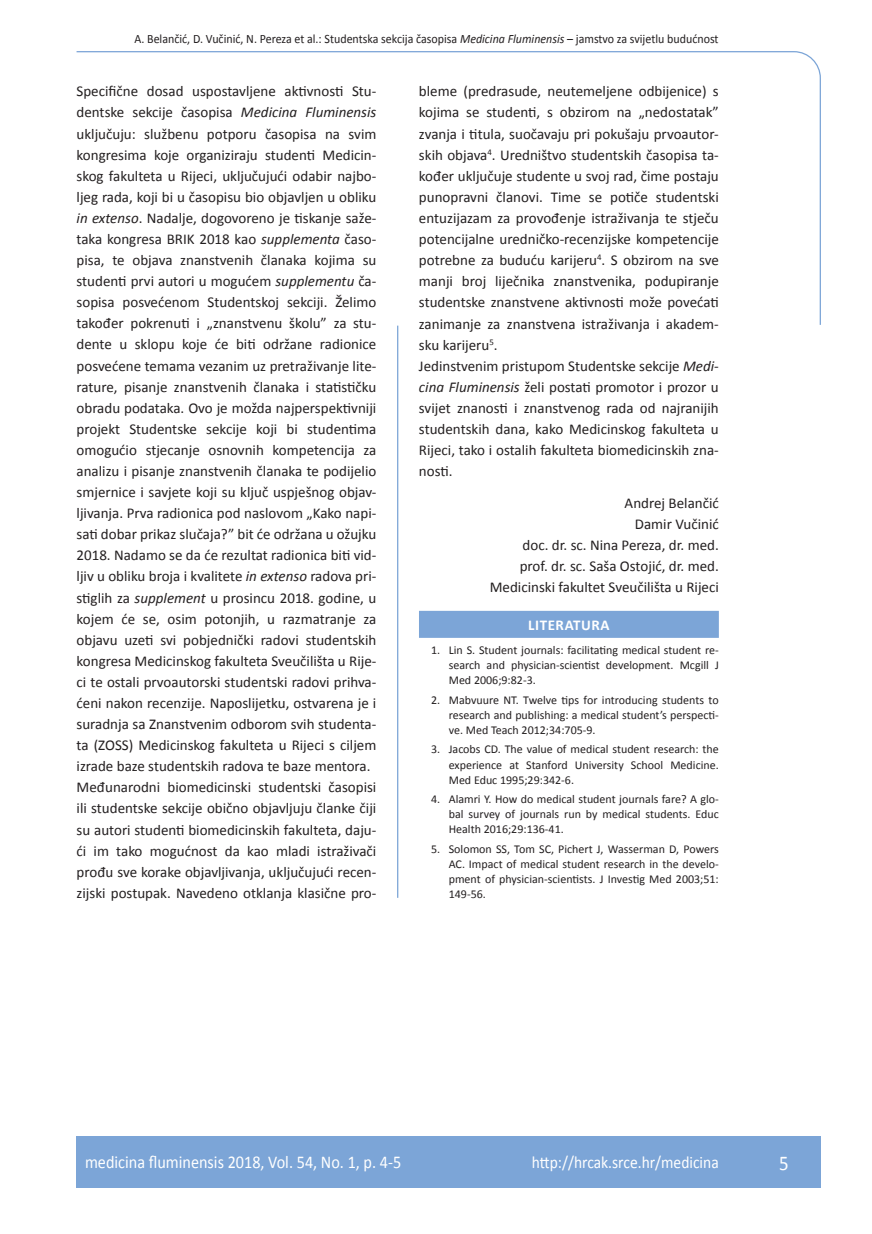
<style>
.page{position:relative;width:872px;height:1234px;background:#fff}
.page>*{position:absolute;margin:0;border:0;box-sizing:border-box;transform-origin:0 0}
.t1{font:21px "Calibri";color:#fff;scale:.9 1}
.t2{font:18px "Calibri";color:#fff;scale:.9 1}
.t3{font:17.25px "Calibri";color:#fff;scale:.9 1}
.t4{font:15px/21px "Calibri";color:#231f20}
.t5{font:700 15px "Calibri";letter-spacing:.04em;color:#fff}
.t6{font:12.75px "Calibri";color:#231f20;scale:.94 1}
.t7{font:12px/15.1px "Calibri";color:#231f20;text-align:justify}
.s1{font-style:italic}
</style>
<div class="page">
<svg style="left:76px;top:51px;width:745px;height:275px"></svg>
<hr style="left:397px;top:325px;width:1px;height:572px;background:#7ca5d7">
<div style="left:77px;top:1135px;width:744px;height:51px;background:#7ca5d7"></div>
<div style="left:419px;top:610px;width:300px;height:27px;background:#7ca5d7"></div>
<p class="t6" style="left:134px;top:30px;width:623px">A. Belančić, D. Vučinić, N. Pereza et al.: Studentska sekcija časopisa <span class="s1">Medicina Fluminensis</span> – jamstvo za svijetlu budućnost</p>
<p class="t4" style="left:77px;top:80px;width:301px">Specifične dosad uspostavljene aktivnosti Stu&shy;dentske sekcije časopisa <span class="s1">Medicina Fluminensis </span>uključuju: službenu potporu časopisa na svim kongresima koje organiziraju studenti Medicin&shy;skog fakulteta u Rijeci, uključujući odabir najbo&shy;ljeg rada, koji bi u časopisu bio objavljen u obliku <span class="s1">in extenso</span>. Nadalje, dogovoreno je tiskanje saže&shy;taka kongresa BRIK 2018 kao <span class="s1">supplementa</span> časo&shy;pisa, te objava znanstvenih članaka kojima su studenti prvi autori u mogućem <span class="s1">supplementu</span> ča&shy;sopisa posvećenom Studentskoj sekciji. Želimo također pokrenuti i „znanstvenu školu” za stu&shy;dente u sklopu koje će biti održane radionice posvećene temama vezanim uz pretraživanje lite&shy;rature, pisanje znanstvenih članaka i statističku obradu podataka. Ovo je možda najperspektivniji projekt Studentske sekcije koji bi studentima omogućio stjecanje osnovnih kompetencija za analizu i pisanje znanstvenih članaka te podijelio smjernice i savjete koji su ključ uspješnog objav&shy;ljivanja. Prva radionica pod naslovom „Kako napi&shy;sati dobar prikaz slučaja?” bit će održana u ožujku 2018. Nadamo se da će rezultat radionica biti vid&shy;ljiv u obliku broja i kvalitete <span class="s1">in extenso</span> radova pri&shy;stiglih za <span class="s1">supplement</span> u prosincu 2018. godine, u kojem će se, osim potonjih, u razmatranje za objavu uzeti svi pobjednički radovi studentskih kongresa Medicinskog fakulteta Sveučilišta u Rije&shy;ci te ostali prvoautorski studentski radovi prihva&shy;ćeni nakon recenzije. Naposlijetku, ostvarena je i suradnja sa Znanstvenim odborom svih studenta&shy;ta (ZOSS) Medicinskog fakulteta u Rijeci s ciljem izrade baze studentskih radova te baze mentora.<br>Međunarodni biomedicinski studentski časopisi ili studentske sekcije obično objavljuju članke čiji su autori studenti biomedicinskih fakulteta, daju&shy;ći im tako mogućnost da kao mladi istraživači prođu sve korake objavljivanja, uključujući recen&shy;zijski postupak. Navedeno otklanja klasične pro-</p>
<p class="t4" style="left:419px;top:80px;width:301px">bleme (predrasude, neutemeljene odbijenice) s kojima se studenti, s obzirom na „nedostatak” zvanja i titula, suočavaju pri pokušaju prvoautor&shy;skih objava<sup>4</sup>. Uredništvo studentskih časopisa ta&shy;kođer uključuje studente u svoj rad, čime postaju punopravni članovi. Time se potiče studentski entuzijazam za provođenje istraživanja te stječu potencijalne uredničko-recenzijske kompetencije potrebne za buduću karijeru<sup>4</sup>. S obzirom na sve manji broj liječnika znanstvenika, podupiranje studentske znanstvene aktivnosti može povećati zanimanje za znanstvena istraživanja i akadem&shy;sku karijeru<sup>5</sup>.<br>Jedinstvenim pristupom Studentske sekcije <span class="s1">Medi&shy;cina Fluminensis</span> želi postati promotor i prozor u svijet znanosti i znanstvenog rada od najranijih studentskih dana, kako Medicinskog fakulteta u Rijeci, tako i ostalih fakulteta biomedicinskih zna&shy;nosti.</p>
<p class="t4" style="left:490px;top:491px;width:231px;text-align:right">Andrej Belančić<br>Damir Vučinić<br>doc. dr. sc. Nina Pereza, dr. med.<br>prof. dr. sc. Saša Ostojić, dr. med.<br>Medicinski fakultet Sveučilišta u Rijeci</p>
<p class="t5" style="left:528px;top:615px;width:83px">LITERATURA</p>
<p class="t7" style="left:449px;top:642px;width:271px;text-indent:-18px">1. Lin S. Student journals: facilitating medical student re&shy;search and physician-scientist development. Mcgill J Med 2006;9:82-3.</p>
<p class="t7" style="left:449px;top:691px;width:271px;text-indent:-18px">2. Mabvuure NT. Twelve tips for introducing students to research and publishing: a medical student’s perspecti&shy;ve. Med Teach 2012;34:705-9.</p>
<p class="t7" style="left:449px;top:741px;width:271px;text-indent:-18px">3. Jacobs CD. The value of medical student research: the experience at Stanford University School Medicine.<br>Med Educ 1995;29:342-6.</p>
<p class="t7" style="left:449px;top:790px;width:271px;text-indent:-18px">4. Alamri Y. How do medical student journals fare? A glo&shy;bal survey of journals run by medical students. Educ Health 2016;29:136-41.</p>
<p class="t7" style="left:449px;top:840px;width:271px;text-indent:-18px">5. Solomon SS, Tom SC, Pichert J, Wasserman D, Powers AC. Impact of medical student research in the develo&shy;pment of physician-scientists. J Investig Med 2003;51:<br>149-56.</p>
<p class="t2" style="left:85px;top:1150px;width:353px">medicina fluminensis 2018, Vol. 54, No. 1, p. 4-5</p>
<p class="t3" style="left:532px;top:1151px;width:209px">http://hrcak.srce.hr/medicina</p>
<h1 class="t1" style="left:779px;top:1149px;width:12px">5</h1>
</div>
